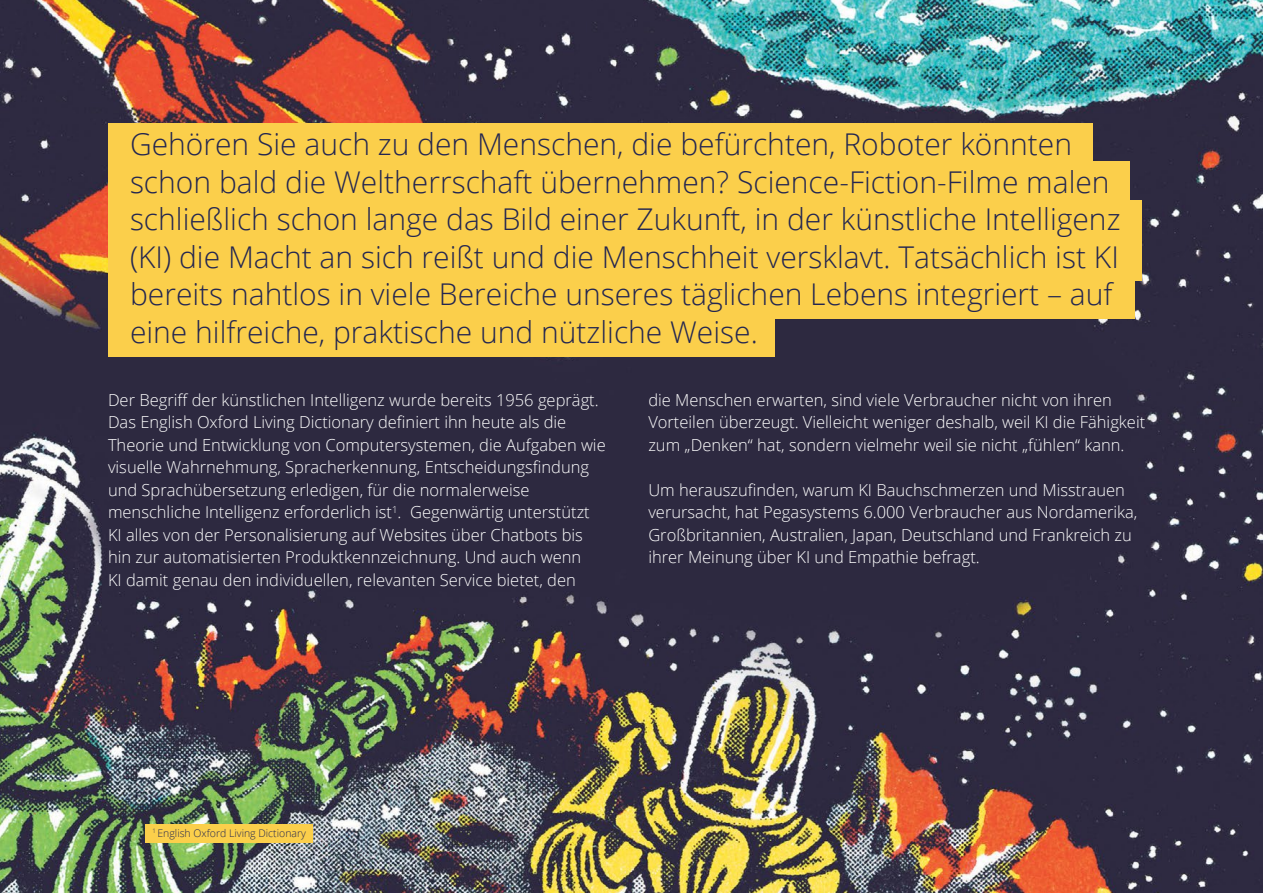
<style>
.page{position:relative;width:1263px;height:893px;background:#fff}
.page>*{position:absolute;margin:0;border:0;box-sizing:border-box;transform-origin:0 0}
.t1{font:300 30px/37.5px "Open Sans";color:#232651}
.t2{font:300 16.5px/22.5px "Open Sans";color:#fff}
.t3{font:300 10.5px "Open Sans";color:#232651}
</style>
<div class="page">
<img style="left:0;top:0;width:1263px;height:893px">
<div style="left:108px;top:123px;width:984px;height:43px;background:#fbcf4b"></div>
<div style="left:108px;top:162px;width:1022px;height:42px;background:#fbcf4b"></div>
<div style="left:108px;top:200px;width:1034px;height:42px;background:#fbcf4b"></div>
<div style="left:108px;top:238px;width:1034px;height:43px;background:#fbcf4b"></div>
<div style="left:108px;top:276px;width:1026px;height:43px;background:#fbcf4b"></div>
<div style="left:108px;top:315px;width:666px;height:42px;background:#fbcf4b"></div>
<div style="left:145px;top:824px;width:168px;height:18px;background:#fbcf4b"></div>
<p class="t1" style="left:130px;top:125px;width:992px">Gehören Sie auch zu den Menschen, die befürchten, Roboter könnten schon bald die Weltherrschaft übernehmen? Science-Fiction-Filme malen schließlich schon lange das Bild einer Zukunft, in der künstliche Intelligenz (KI) die Macht an sich reißt und die Menschheit versklavt. Tatsächlich ist KI bereits nahtlos in viele Bereiche unseres täglichen Lebens integriert – auf eine hilfreiche, praktische und nützliche Weise.</p>
<p class="t2" style="left:108px;top:388px;width:499px">Der Begriff der künstlichen Intelligenz wurde bereits 1956 geprägt.<br>Das English Oxford Living Dictionary definiert ihn heute als die Theorie und Entwicklung von Computersystemen, die Aufgaben wie visuelle Wahrnehmung, Spracherkennung, Entscheidungsfindung und Sprachübersetzung erledigen, für die normalerweise menschliche Intelligenz erforderlich ist<sup>1</sup>. Gegenwärtig unterstützt KI alles von der Personalisierung auf Websites über Chatbots bis hin zur automatisierten Produktkennzeichnung. Und auch wenn<br>KI damit genau den individuellen, relevanten Service bietet, den</p>
<p class="t2" style="left:648px;top:388px;width:498px">die Menschen erwarten, sind viele Verbraucher nicht von ihren<br>Vorteilen überzeugt. Vielleicht weniger deshalb, weil KI die Fähigkeit zum „Denken“ hat, sondern vielmehr weil sie nicht „fühlen“ kann.</p>
<p class="t2" style="left:648px;top:478px;width:491px">Um herauszufinden, warum KI Bauchschmerzen und Misstrauen verursacht, hat Pegasystems 6.000 Verbraucher aus Nordamerika, Großbritannien, Australien, Japan, Deutschland und Frankreich zu ihrer Meinung über KI und Empathie befragt.</p>
<p class="t3" style="left:152px;top:826px;width:155px"><sup>1</sup> English Oxford Living Dictionary</p>
</div>
